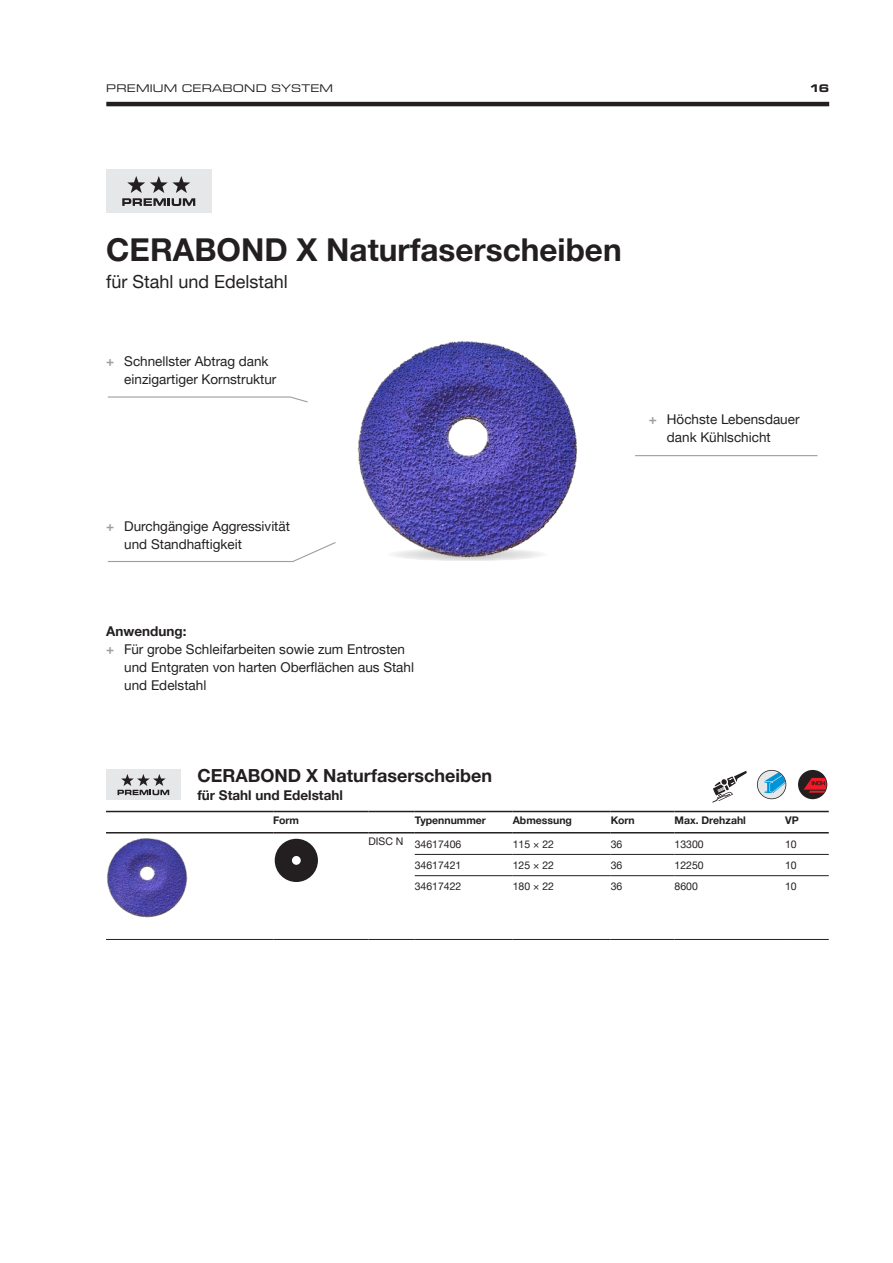
<style>
.page{position:relative;width:893px;height:1263px;background:#fff}
.page>*{position:absolute;margin:0;border:0;box-sizing:border-box;transform-origin:0 0}
.t1{font:700 31.5px "Helvetica Neue LTW1 G";color:#231f20}
.t2{font:700 18px "Helvetica Neue LTW1 G";color:#231f20}
.t3{font:18px "Helvetica Neue LTW1 G";color:#231f20}
.t4{font:13.5px/18px "Helvetica Neue LTW1 G";color:#231f20}
.t5{font:700 13.5px "Helvetica Neue LTW1 G";color:#231f20}
.t6{font:expanded 11.25px "Eurostile Next W1 G";letter-spacing:.02em;color:#231f20}
.t7{font:700 expanded 11.25px "Eurostile Next W1 G";color:#231f20}
.t8{font:10.5px "Helvetica Neue LTW1 G";color:#231f20}
.t9{font:700 10.5px "Helvetica Neue LTW1 G";color:#231f20}
.s1{font-weight:700;color:#9d9fa2}
</style>
<div class="page">
<hr style="left:106px;top:102px;width:723px;height:4px;background:#231f20">
<div style="left:106px;top:769px;width:75px;height:31px;background:#e6e7e9"></div>
<svg style="left:118px;top:774px;width:51px;height:21px"></svg>
<svg style="left:712px;top:771px;width:35px;height:32px"></svg>
<svg style="left:757px;top:770px;width:29px;height:29px"></svg>
<div style="left:798px;top:770px;width:29px;height:29px;background:#231f20;border-radius:50%"></div>
<svg style="left:803px;top:778px;width:23px;height:15px"></svg>
<img style="left:106px;top:838px;width:81px;height:79px">
<svg style="left:275px;top:839px;width:43px;height:43px"></svg>
<svg style="left:386px;top:548px;width:162px;height:13px"></svg>
<img style="left:357px;top:341px;width:220px;height:218px">
<div style="left:106px;top:169px;width:106px;height:44px;background:#e6e7e9"></div>
<svg style="left:122px;top:176px;width:73px;height:30px"></svg>
<hr style="left:415px;top:854px;width:98px;height:1px;background:#231f20">
<hr style="left:513px;top:854px;width:98px;height:1px;background:#231f20">
<hr style="left:611px;top:854px;width:63px;height:1px;background:#231f20">
<hr style="left:674px;top:854px;width:111px;height:1px;background:#231f20">
<hr style="left:785px;top:854px;width:44px;height:1px;background:#231f20">
<hr style="left:415px;top:875px;width:98px;height:1px;background:#231f20">
<hr style="left:513px;top:875px;width:98px;height:1px;background:#231f20">
<hr style="left:611px;top:875px;width:63px;height:1px;background:#231f20">
<hr style="left:674px;top:875px;width:111px;height:1px;background:#231f20">
<hr style="left:785px;top:875px;width:44px;height:1px;background:#231f20">
<hr style="left:106px;top:811px;width:167px;height:1px;background:#231f20">
<hr style="left:273px;top:811px;width:95px;height:1px;background:#231f20">
<hr style="left:368px;top:811px;width:47px;height:1px;background:#231f20">
<hr style="left:415px;top:811px;width:98px;height:1px;background:#231f20">
<hr style="left:513px;top:811px;width:98px;height:1px;background:#231f20">
<hr style="left:611px;top:811px;width:63px;height:1px;background:#231f20">
<hr style="left:674px;top:811px;width:111px;height:1px;background:#231f20">
<hr style="left:785px;top:811px;width:44px;height:1px;background:#231f20">
<hr style="left:106px;top:832px;width:167px;height:1px;background:#231f20">
<hr style="left:273px;top:832px;width:95px;height:1px;background:#231f20">
<hr style="left:368px;top:832px;width:47px;height:1px;background:#231f20">
<hr style="left:415px;top:832px;width:98px;height:1px;background:#231f20">
<hr style="left:513px;top:832px;width:98px;height:1px;background:#231f20">
<hr style="left:611px;top:832px;width:63px;height:1px;background:#231f20">
<hr style="left:674px;top:832px;width:111px;height:1px;background:#231f20">
<hr style="left:785px;top:832px;width:44px;height:1px;background:#231f20">
<hr style="left:106px;top:939px;width:167px;height:1px;background:#231f20">
<hr style="left:273px;top:939px;width:95px;height:1px;background:#231f20">
<hr style="left:368px;top:939px;width:47px;height:1px;background:#231f20">
<hr style="left:415px;top:939px;width:98px;height:1px;background:#231f20">
<hr style="left:513px;top:939px;width:98px;height:1px;background:#231f20">
<hr style="left:611px;top:939px;width:63px;height:1px;background:#231f20">
<hr style="left:674px;top:939px;width:111px;height:1px;background:#231f20">
<hr style="left:785px;top:939px;width:44px;height:1px;background:#231f20">
<svg style="left:107px;top:542px;width:229px;height:20px"></svg>
<svg style="left:107px;top:396px;width:201px;height:7px"></svg>
<hr style="left:635px;top:455px;width:182px;height:1px;background:#9d9fa2">
<p class="t6" style="left:106px;top:81px;width:228px">PREMIUM CERABOND SYSTEM</p>
<p class="t7" style="left:811px;top:81px;width:20px">16</p>
<h1 class="t1" style="left:106px;top:230px;width:517px">CERABOND X Naturfaserscheiben</h1>
<h2 class="t3" style="left:106px;top:270px;width:183px">für Stahl und Edelstahl</h2>
<p class="t4" style="left:124px;top:352px;width:154px;text-indent:-18px"><span class="s1">+</span> Schnellster Abtrag dank einzigartiger Kornstruktur</p>
<p class="t4" style="left:124px;top:517px;width:167px;text-indent:-18px"><span class="s1">+</span> Durchgängige Aggressivität und Standhaftigkeit</p>
<p class="t5" style="left:106px;top:622px;width:82px">Anwendung:</p>
<p class="t4" style="left:106px;top:640px;width:300px"><span class="s1">+</span> Für grobe Schleifarbeiten sowie zum Entrosten</p>
<p class="t4" style="left:124px;top:658px;width:291px">und Entgraten von harten Oberflächen aus Stahl</p>
<p class="t4" style="left:124px;top:676px;width:84px">und Edelstahl</p>
<p class="t4" style="left:667px;top:410px;width:134px;text-indent:-18px"><span class="s1">+</span> Höchste Lebensdauer dank Kühlschicht</p>
<h2 class="t2" style="left:197px;top:764px;width:296px">CERABOND X Naturfaserscheiben</h2>
<p class="t5" style="left:197px;top:787px;width:147px">für Stahl und Edelstahl</p>
<p class="t9" style="left:273px;top:813px;width:27px">Form</p>
<p class="t9" style="left:415px;top:813px;width:73px">Typennummer</p>
<p class="t9" style="left:513px;top:813px;width:61px">Abmessung</p>
<p class="t9" style="left:611px;top:813px;width:26px">Korn</p>
<p class="t9" style="left:674px;top:813px;width:73px">Max. Drehzahl</p>
<p class="t9" style="left:785px;top:813px;width:15px">VP</p>
<p class="t8" style="left:368px;top:837px;width:95px">DISC N 34617406</p>
<p class="t8" style="left:513px;top:837px;width:43px">115 × 22</p>
<p class="t8" style="left:611px;top:837px;width:13px">36</p>
<p class="t8" style="left:674px;top:837px;width:31px">13300</p>
<p class="t8" style="left:785px;top:837px;width:13px">10</p>
<p class="t8" style="left:415px;top:858px;width:48px">34617421</p>
<p class="t8" style="left:513px;top:858px;width:43px">125 × 22</p>
<p class="t8" style="left:611px;top:858px;width:13px">36</p>
<p class="t8" style="left:674px;top:858px;width:31px">12250</p>
<p class="t8" style="left:785px;top:858px;width:13px">10</p>
<p class="t8" style="left:415px;top:880px;width:48px">34617422</p>
<p class="t8" style="left:513px;top:880px;width:43px">180 × 22</p>
<p class="t8" style="left:611px;top:880px;width:13px">36</p>
<p class="t8" style="left:674px;top:880px;width:25px">8600</p>
<p class="t8" style="left:785px;top:880px;width:13px">10</p>
</div>
